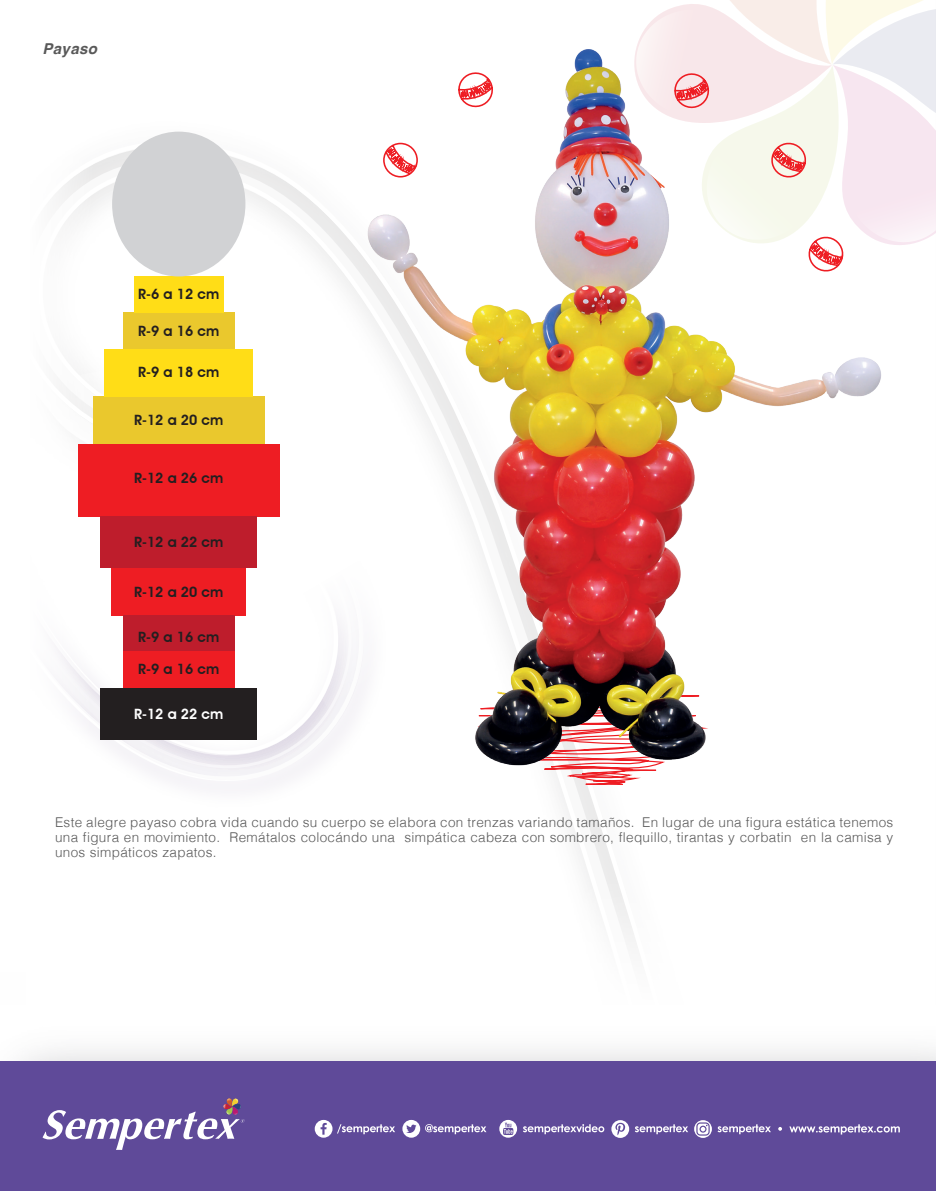
<style>
.page{position:relative;width:936px;height:1191px;background:#fff}
.page>*{position:absolute;margin:0;border:0;box-sizing:border-box;transform-origin:0 0}
.NUEVO_PASO_A_PASO{font:italic 700 15px "Helvetica";letter-spacing:.025em;color:#595959}
.t1{font:600 14.25px "Avant Garde IT Cby BT";color:#231f20}
.t2{font:600 14.25px "Avant Garde IT Cby BT";color:#fff}
.NUEVO_PASO_A_PASO-2{font:300 13.5px/15px "Helvetica";letter-spacing:.025em;color:#595959;text-align:justify}
</style>
<div class="page">
<svg style="left:94px;top:139px;width:523px;height:739px"></svg>
<svg style="left:94px;top:484px;width:305px;height:351px"></svg>
<img style="left:94px;top:518px;width:301px;height:299px">
<svg style="left:94px;top:524px;width:275px;height:260px"></svg>
<svg style="left:243px;top:495px;width:117px;height:217px"></svg>
<svg style="left:62px;top:348px;width:181px;height:170px"></svg>
<div style="left:0;top:1061px;width:935px;height:130px;background:#5f4a99"></div>
<svg style="left:43px;top:1098px;width:201px;height:52px"></svg>
<svg style="left:789px;top:1124px;width:110px;height:10px"></svg>
<svg style="left:778px;top:1127px;width:4px;height:3px"></svg>
<svg style="left:315px;top:1119px;width:80px;height:18px"></svg>
<svg style="left:402px;top:1119px;width:84px;height:18px"></svg>
<svg style="left:499px;top:1119px;width:18px;height:18px"></svg>
<svg style="left:523px;top:1124px;width:81px;height:10px"></svg>
<svg style="left:611px;top:1120px;width:77px;height:18px"></svg>
<svg style="left:694px;top:1120px;width:76px;height:18px"></svg>
<div style="left:78px;top:444px;width:201px;height:72px;background:#ee1d23"></div>
<div style="left:100px;top:516px;width:157px;height:52px;background:#be1d2c"></div>
<div style="left:100px;top:688px;width:157px;height:51px;background:#231f20"></div>
<div style="left:112px;top:568px;width:134px;height:47px;background:#ee1d23"></div>
<div style="left:93px;top:396px;width:171px;height:48px;background:#eac82d"></div>
<div style="left:105px;top:349px;width:148px;height:47px;background:#ffdd17"></div>
<div style="left:123px;top:615px;width:112px;height:36px;background:#be1d2c"></div>
<div style="left:123px;top:651px;width:112px;height:37px;background:#ee1d23"></div>
<div style="left:123px;top:313px;width:112px;height:36px;background:#eac82d"></div>
<div style="left:134px;top:276px;width:89px;height:37px;background:#ffdd17"></div>
<div style="left:112px;top:132px;width:133px;height:144px;background:#d1d2d4;border-radius:50%"></div>
<svg style="left:453px;top:780px;width:177px;height:6px"></svg>
<img style="left:360px;top:49px;width:521px;height:731px">
<svg style="left:374px;top:131px;width:46px;height:108px"></svg>
<svg style="left:456px;top:64px;width:38px;height:45px"></svg>
<svg style="left:634px;top:0;width:301px;height:341px"></svg>
<p class="NUEVO_PASO_A_PASO" style="left:42px;top:36px;width:56px">Payaso</p>
<p class="t1" style="left:138px;top:285px;width:83px">R-6 a 12 cm</p>
<p class="t1" style="left:138px;top:322px;width:83px">R-9 a 16 cm</p>
<p class="t1" style="left:138px;top:363px;width:83px">R-9 a 18 cm</p>
<p class="t1" style="left:134px;top:411px;width:91px">R-12 a 20 cm</p>
<p class="t1" style="left:134px;top:469px;width:91px">R-12 a 26 cm</p>
<p class="t1" style="left:134px;top:533px;width:91px">R-12 a 22 cm</p>
<p class="t1" style="left:134px;top:583px;width:91px">R-12 a 20 cm</p>
<p class="t1" style="left:138px;top:628px;width:83px">R-9 a 16 cm</p>
<p class="t1" style="left:138px;top:660px;width:83px">R-9 a 16 cm</p>
<p class="t2" style="left:134px;top:706px;width:91px">R-12 a 22 cm</p>
<p class="NUEVO_PASO_A_PASO-2" style="left:55px;top:814px;width:839px">Este alegre payaso cobra vida cuando su cuerpo se elabora con trenzas variando tamaños. En lugar de una figura estática tenemos una figura en movimiento. Remátalos colocándo una simpática cabeza con sombrero, flequillo, tirantas y corbatin en la camisa y unos simpáticos zapatos.</p>
</div>
